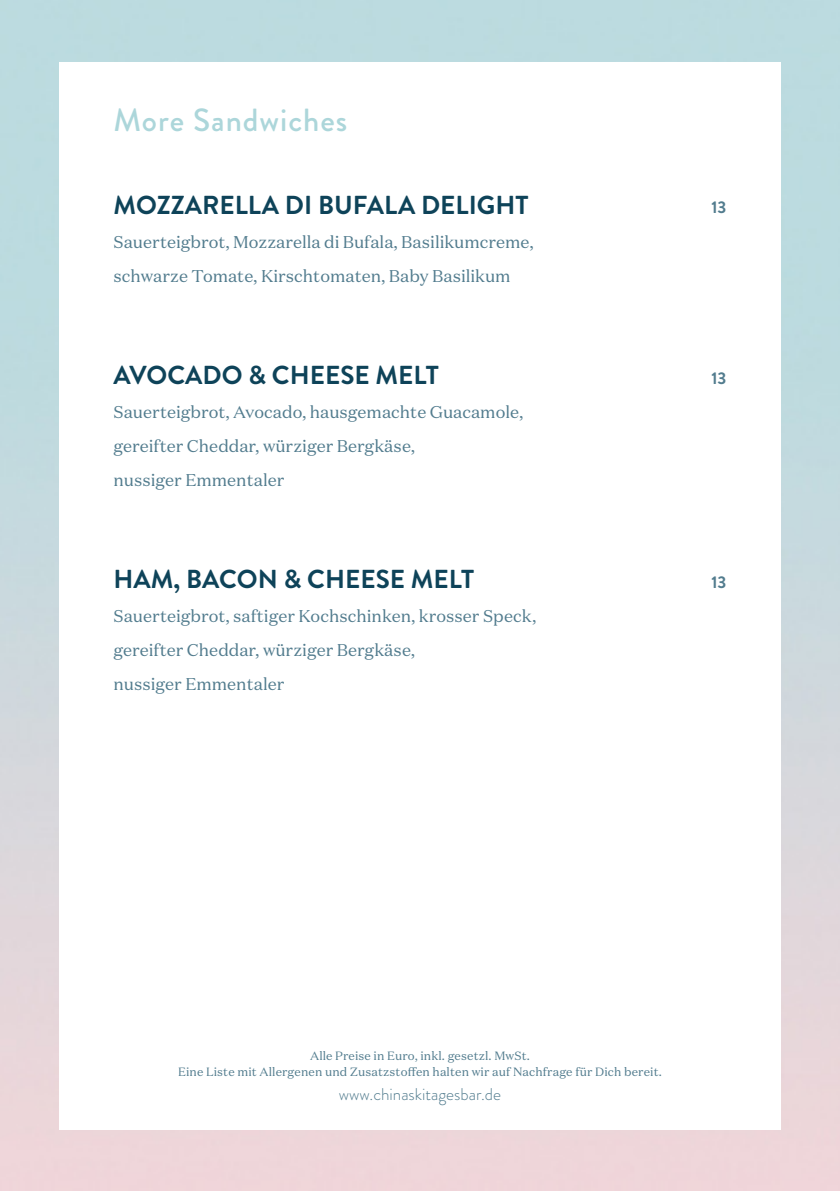
<style>
.page{position:relative;width:840px;height:1191px;background:#fff}
.page>*{position:absolute;margin:0;border:0;box-sizing:border-box;transform-origin:0 0}
.TEILGRUPPE{font:500 32px "Brandon Grotesque";letter-spacing:.03em;color:#acd6da}
.PRODUKT{font:700 26px "Brandon Grotesque";color:#0e4359}
.Ingredience{font:700 26px "Brandon Grotesque";color:#0e4359}
.Ingredience-2{font:17px "Domaine Text";color:#527c8e}
.t1{font:300 17px "Brandon Grotesque";color:#527c8e}
.PREISE{font:700 17px "Brandon Grotesque";color:#527c8e}
.t2{font:12px/16px "Domaine Text";letter-spacing:.01em;color:#527c8e;text-align:center}
</style>
<div class="page">
<p class="TEILGRUPPE" style="left:113px;top:98px;width:235px">More Sandwiches</p>
<p class="PRODUKT" style="left:113px;top:187px;width:416px">MOZZARELLA DI BUFALA DELIGHT</p>
<p class="Ingredience-2" style="left:113px;top:231px;width:421px">Sauerteigbrot, Mozzarella di Bufala, Basilikumcreme,</p>
<p class="Ingredience-2" style="left:113px;top:265px;width:398px">schwarze Tomate, Kirschtomaten, Baby Basilikum</p>
<p class="PRODUKT" style="left:113px;top:357px;width:326px">AVOCADO &amp; CHEESE MELT</p>
<p class="Ingredience-2" style="left:113px;top:401px;width:411px">Sauerteigbrot, Avocado, hausgemachte Guacamole,</p>
<p class="Ingredience-2" style="left:113px;top:435px;width:303px">gereifter Cheddar, würziger Bergkäse,</p>
<p class="Ingredience-2" style="left:113px;top:469px;width:172px">nussiger Emmentaler</p>
<p class="Ingredience" style="left:113px;top:561px;width:362px">HAM, BACON &amp; CHEESE MELT</p>
<p class="Ingredience-2" style="left:113px;top:605px;width:424px">Sauerteigbrot, saftiger Kochschinken, krosser Speck,</p>
<p class="Ingredience-2" style="left:113px;top:639px;width:303px">gereifter Cheddar, würziger Bergkäse,</p>
<p class="Ingredience-2" style="left:113px;top:673px;width:172px">nussiger Emmentaler</p>
<p class="PREISE" style="left:711px;top:196px;width:16px">13</p>
<p class="PREISE" style="left:711px;top:366px;width:16px">13</p>
<p class="PREISE" style="left:711px;top:570px;width:16px">13</p>
<p class="t2" style="left:178px;top:1047px;width:485px">Alle Preise in Euro, inkl. gesetzl. MwSt.<br>Eine Liste mit Allergenen und Zusatzstoffen halten wir auf Nachfrage für Dich bereit.</p>
<p class="t1" style="left:338px;top:1082px;width:164px">www.chinaskitagesbar.de</p>
</div>
